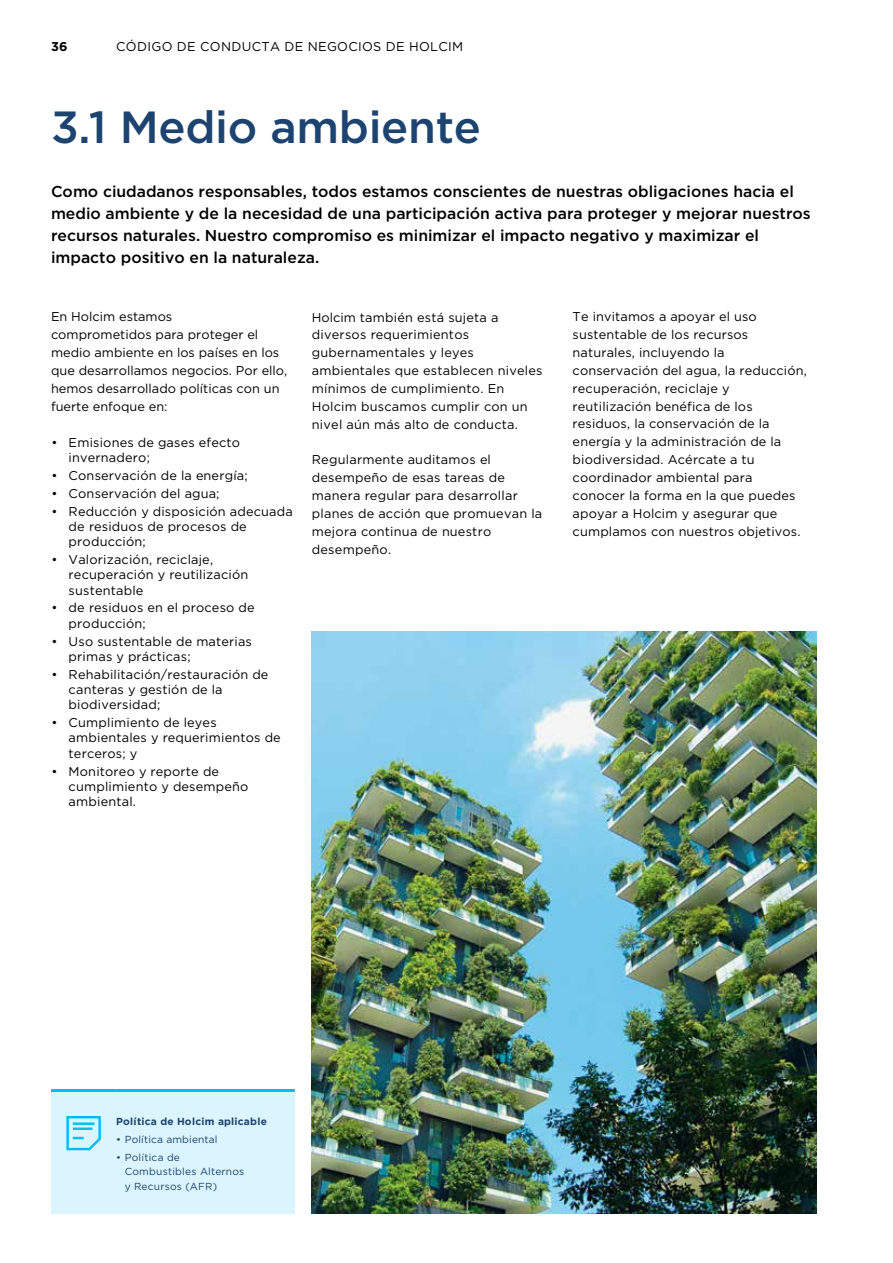
<style>
.page{position:relative;width:893px;height:1263px;background:#fff}
.page>*{position:absolute;margin:0;border:0;box-sizing:border-box;transform-origin:0 0}
.t1{font:500 45px "Gotham";letter-spacing:-.005em;color:#1d4370}
.t2{font:500 15.75px/22px "Gotham";color:#000}
.t3{font:12.75px/17.9px "Gotham";letter-spacing:.015em;color:#000}
.t4{font:700 12.75px "Gotham";color:#000}
.t5{font:10.2px/14.2px "Gotham";letter-spacing:.02em;color:#1d4370}
.t6{font:700 10.2px "Gotham";letter-spacing:.025em;color:#1d4370}
</style>
<div class="page">
<div style="left:51px;top:1089px;width:244px;height:125px;background:#daf5fd"></div>
<hr style="left:51px;top:1089px;width:65px;height:3px;background:#05bbf1">
<hr style="left:116px;top:1089px;width:179px;height:3px;background:#05bbf1">
<svg style="left:66px;top:1116px;width:35px;height:35px"></svg>
<hr style="left:73px;top:1127px;width:19px;height:3px;background:#05bbf1">
<hr style="left:73px;top:1122px;width:22px;height:3px;background:#05bbf1">
<img style="left:312px;top:631px;width:504px;height:583px">
<p class="t4" style="left:51px;top:38px;width:18px">36</p>
<p class="t3" style="left:116px;top:37px;width:349px">CÓDIGO DE CONDUCTA DE NEGOCIOS DE HOLCIM</p>
<h1 class="t1" style="left:51px;top:98px;width:432px">3.1 Medio ambiente</h1>
<p class="t2" style="left:51px;top:180px;width:761px">Como ciudadanos responsables, todos estamos conscientes de nuestras obligaciones hacia el medio ambiente y de la necesidad de una participación activa para proteger y mejorar nuestros recursos naturales. Nuestro compromiso es minimizar el impacto negativo y maximizar el impacto positivo en la naturaleza.</p>
<p class="t3" style="left:51px;top:308px;width:238px">En Holcim estamos<br>comprometidos para proteger el medio ambiente en los países en los que desarrollamos negocios. Por ello, hemos desarrollado políticas con un fuerte enfoque en:</p>
<p class="t3" style="left:69px;top:434px;width:173px;line-height:15.3px;text-indent:-17px">• Emisiones de gases efecto invernadero;</p>
<p class="t3" style="left:52px;top:466px;width:198px">• Conservación de la energía;</p>
<p class="t3" style="left:52px;top:484px;width:169px">• Conservación del agua;</p>
<p class="t3" style="left:69px;top:503px;width:226px;line-height:15.3px;text-indent:-17px">• Reducción y disposición adecuada de residuos de procesos de producción;</p>
<p class="t3" style="left:69px;top:551px;width:181px;line-height:15.3px;text-indent:-17px">• Valorización, reciclaje, recuperación y reutilización sustentable</p>
<p class="t3" style="left:69px;top:600px;width:187px;line-height:15.3px;text-indent:-17px">• de residuos en el proceso de producción;</p>
<p class="t3" style="left:69px;top:633px;width:185px;line-height:15.3px;text-indent:-17px">• Uso sustentable de materias primas y prácticas;</p>
<p class="t3" style="left:69px;top:666px;width:201px;line-height:15.3px;text-indent:-17px">• Rehabilitación/restauración de canteras y gestión de la biodiversidad;</p>
<p class="t3" style="left:69px;top:715px;width:214px;line-height:15.3px;text-indent:-17px">• Cumplimiento de leyes ambientales y requerimientos de terceros; y</p>
<p class="t3" style="left:69px;top:763px;width:181px;line-height:15.3px;text-indent:-17px">• Monitoreo y reporte de cumplimiento y desempeño ambiental.</p>
<p class="t3" style="left:312px;top:308px;width:232px">Holcim también está sujeta a diversos requerimientos gubernamentales y leyes ambientales que establecen niveles mínimos de cumplimiento. En<br>Holcim buscamos cumplir con un nivel aún más alto de conducta.</p>
<p class="t3" style="left:312px;top:451px;width:232px">Regularmente auditamos el desempeño de esas tareas de manera regular para desarrollar planes de acción que promuevan la mejora continua de nuestro desempeño.</p>
<p class="t3" style="left:573px;top:308px;width:236px">Te invitamos a apoyar el uso sustentable de los recursos naturales, incluyendo la conservación del agua, la reducción, recuperación, reciclaje y reutilización benéfica de los residuos, la conservación de la energía y la administración de la biodiversidad. Acércate a tu coordinador ambiental para conocer la forma en la que puedes apoyar a Holcim y asegurar que cumplamos con nuestros objetivos.</p>
<p class="t6" style="left:116px;top:1116px;width:152px">Política de Holcim aplicable</p>
<p class="t5" style="left:116px;top:1131px;width:103px">• Política ambiental</p>
<p class="t5" style="left:125px;top:1150px;width:121px;text-indent:-9px">• Política de<br>Combustibles Alternos y Recursos (AFR)</p>
</div>
